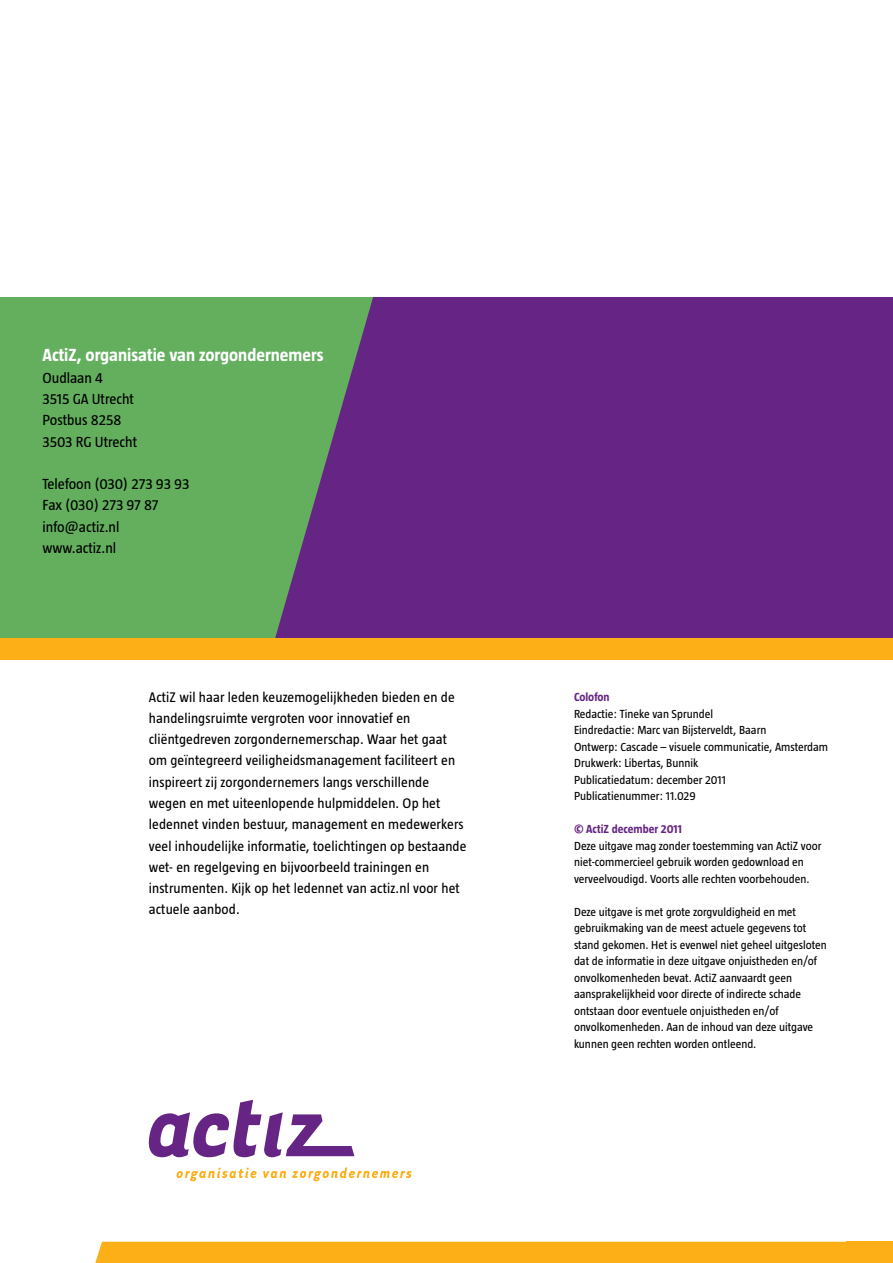
<style>
.page{position:relative;width:893px;height:1263px;background:#fff}
.page>*{position:absolute;margin:0;border:0;box-sizing:border-box;transform-origin:0 0}
.t1{font:700 18px "Taz";color:#fff}
.t2{font:15px/21.3px "Taz";color:#000}
.t3{font:14.25px/21.3px "Taz";letter-spacing:.01em;color:#000}
.t4{font:12px/16.5px "Taz";color:#000}
.t5{font:700 12px "Taz";color:#662584}
</style>
<div class="page">
<svg style="left:176px;top:1168px;width:81px;height:13px"></svg>
<svg style="left:263px;top:1171px;width:23px;height:7px"></svg>
<svg style="left:292px;top:1167px;width:119px;height:14px"></svg>
<svg style="left:148px;top:1100px;width:206px;height:57px"></svg>
<div style="left:0;top:297px;width:548px;height:355px;background:#63af5e"></div>
<svg style="left:275px;top:297px;width:618px;height:341px;background:#653080"></svg>
<div style="left:0;top:638px;width:893px;height:21px;background:#fcaf17"></div>
<div style="left:95px;top:1242px;width:798px;height:21px;background:#fcaf17"></div>
<h1 class="t1" style="left:43px;top:345px;width:283px">ActiZ, organisatie van zorgondernemers</h1>
<p class="t2" style="left:43px;top:367px;width:96px">Oudlaan 4<br>3515 GA Utrecht<br>Postbus 8258<br>3503 RG Utrecht</p>
<p class="t2" style="left:43px;top:473px;width:148px">Telefoon (030) 273 93 93<br>Fax (030) 273 97 87 info@actiz.nl www.actiz.nl</p>
<p class="t3" style="left:149px;top:686px;width:319px">ActiZ wil haar leden keuzemogelijkheden bieden en de handelingsruimte vergroten voor innovatief en cliëntgedreven zorgondernemerschap. Waar het gaat om geïntegreerd veiligheidsmanagement faciliteert en inspireert zij zorgondernemers langs verschillende wegen en met uiteenlopende hulpmiddelen. Op het ledennet vinden bestuur, management en medewerkers veel inhoudelijke informatie, toelichtingen op bestaande wet- en regelgeving en bijvoorbeeld trainingen en instrumenten. Kijk op het ledennet van actiz.nl voor het actuele aanbod.</p>
<p class="t5" style="left:574px;top:690px;width:37px">Colofon</p>
<p class="t4" style="left:574px;top:705px;width:256px">Redactie: Tineke van Sprundel<br>Eindredactie: Marc van Bijsterveldt, Baarn<br>Ontwerp: Cascade – visuele communicatie, Amsterdam Drukwerk: Libertas, Bunnik<br>Publicatiedatum: december 2011<br>Publicatienummer: 11.029</p>
<p class="t5" style="left:574px;top:822px;width:109px">© ActiZ december 2011</p>
<p class="t4" style="left:574px;top:837px;width:249px">Deze uitgave mag zonder toestemming van ActiZ voor niet-commercieel gebruik worden gedownload en verveelvoudigd. Voorts alle rechten voorbehouden.</p>
<p class="t4" style="left:574px;top:903px;width:254px">Deze uitgave is met grote zorgvuldigheid en met gebruikmaking van de meest actuele gegevens tot stand gekomen. Het is evenwel niet geheel uitgesloten dat de informatie in deze uitgave onjuistheden en/of onvolkomenheden bevat. ActiZ aanvaardt geen aansprakelijkheid voor directe of indirecte schade ontstaan door eventuele onjuistheden en/of onvolkomenheden. Aan de inhoud van deze uitgave kunnen geen rechten worden ontleend.</p>
</div>
